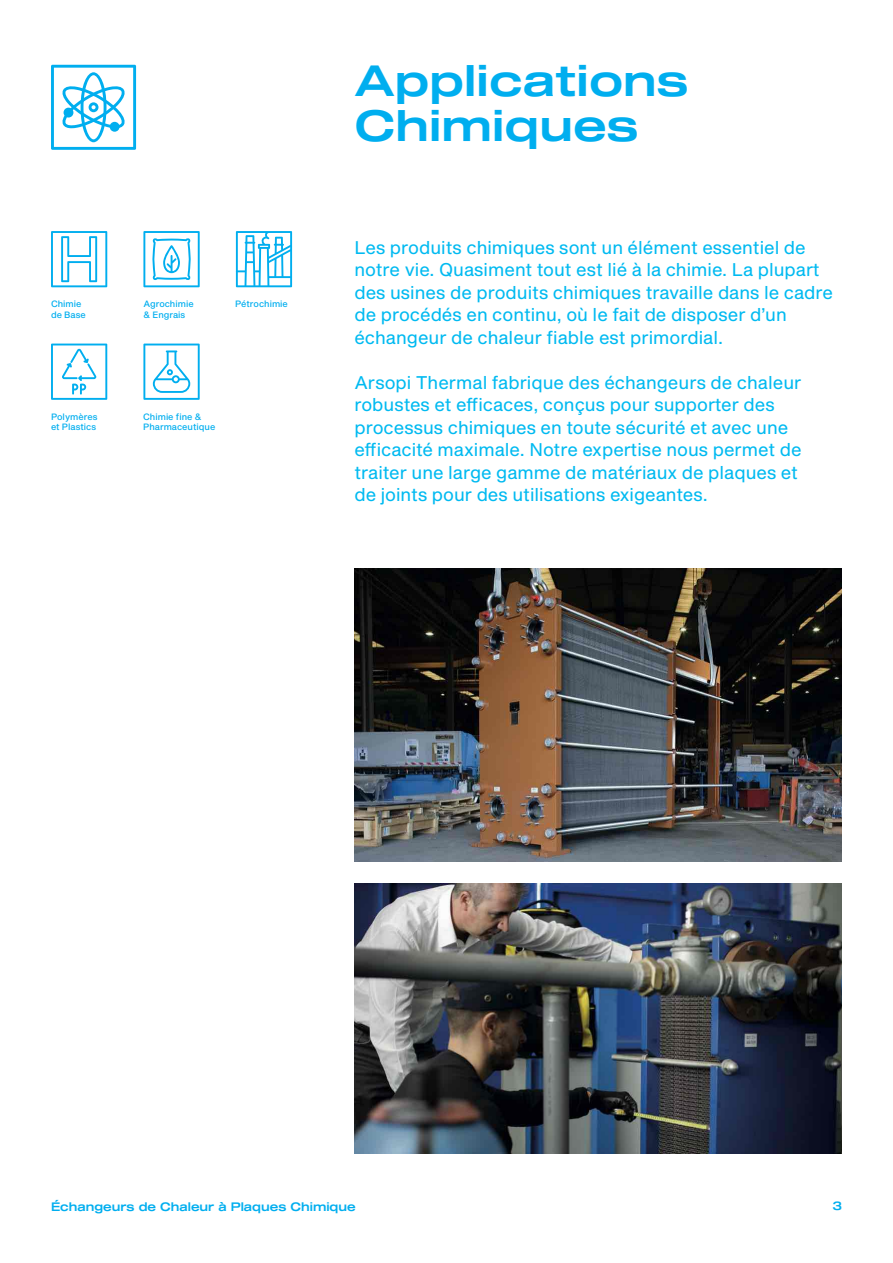
<style>
.page{position:relative;width:893px;height:1263px;background:#fff}
.page>*{position:absolute;margin:0;border:0;box-sizing:border-box;transform-origin:0 0}
.t1{font:42.75px/45px "Shapiro 55 Middle Extd";color:#00aeef}
.t2{font:18px/22.5px "Shapiro 45 Welter Text";color:#00baf1}
.t3{font:12px "Shapiro 55 Middle Wide";color:#00aeef}
.t4{font:9px/10.5px "Shapiro 55 Middle Text";color:#00aeef}
</style>
<div class="page">
<hr style="left:0;top:0;width:1px;height:1263px;background:#00aeef">
<svg style="left:51px;top:65px;width:85px;height:85px"></svg>
<svg style="left:51px;top:231px;width:56px;height:56px"></svg>
<svg style="left:236px;top:231px;width:56px;height:56px"></svg>
<svg style="left:143px;top:231px;width:57px;height:56px"></svg>
<svg style="left:51px;top:344px;width:56px;height:56px"></svg>
<svg style="left:143px;top:344px;width:57px;height:56px"></svg>
<img style="left:354px;top:884px;width:488px;height:270px">
<img style="left:354px;top:569px;width:488px;height:292px">
<p class="t4" style="left:51px;top:299px;width:36px">Chimie de Base</p>
<p class="t4" style="left:143px;top:299px;width:52px">Agrochimie &amp; Engrais</p>
<p class="t4" style="left:235px;top:299px;width:54px">Pétrochimie</p>
<p class="t4" style="left:51px;top:412px;width:48px">Polymères et Plastics</p>
<p class="t4" style="left:143px;top:412px;width:74px">Chimie fine &amp;<br>Pharmaceutique</p>
<h1 class="t1" style="left:354px;top:60px;width:336px">Applications<br>Chimiques</h1>
<p class="t2" style="left:354px;top:237px;width:480px">Les produits chimiques sont un élément essentiel de notre vie. Quasiment tout est lié à la chimie. La plupart des usines de produits chimiques travaille dans le cadre de procédés en continu, où le fait de disposer d’un échangeur de chaleur fiable est primordial.</p>
<p class="t2" style="left:354px;top:372px;width:449px">Arsopi Thermal fabrique des échangeurs de chaleur robustes et efficaces, conçus pour supporter des processus chimiques en toute sécurité et avec une efficacité maximale. Notre expertise nous permet de traiter une large gamme de matériaux de plaques et de joints pour des utilisations exigeantes.</p>
<p class="t3" style="left:51px;top:1199px;width:306px">Échangeurs de Chaleur à Plaques Chimique</p>
<p class="t3" style="left:833px;top:1197px;width:11px">3</p>
</div>
